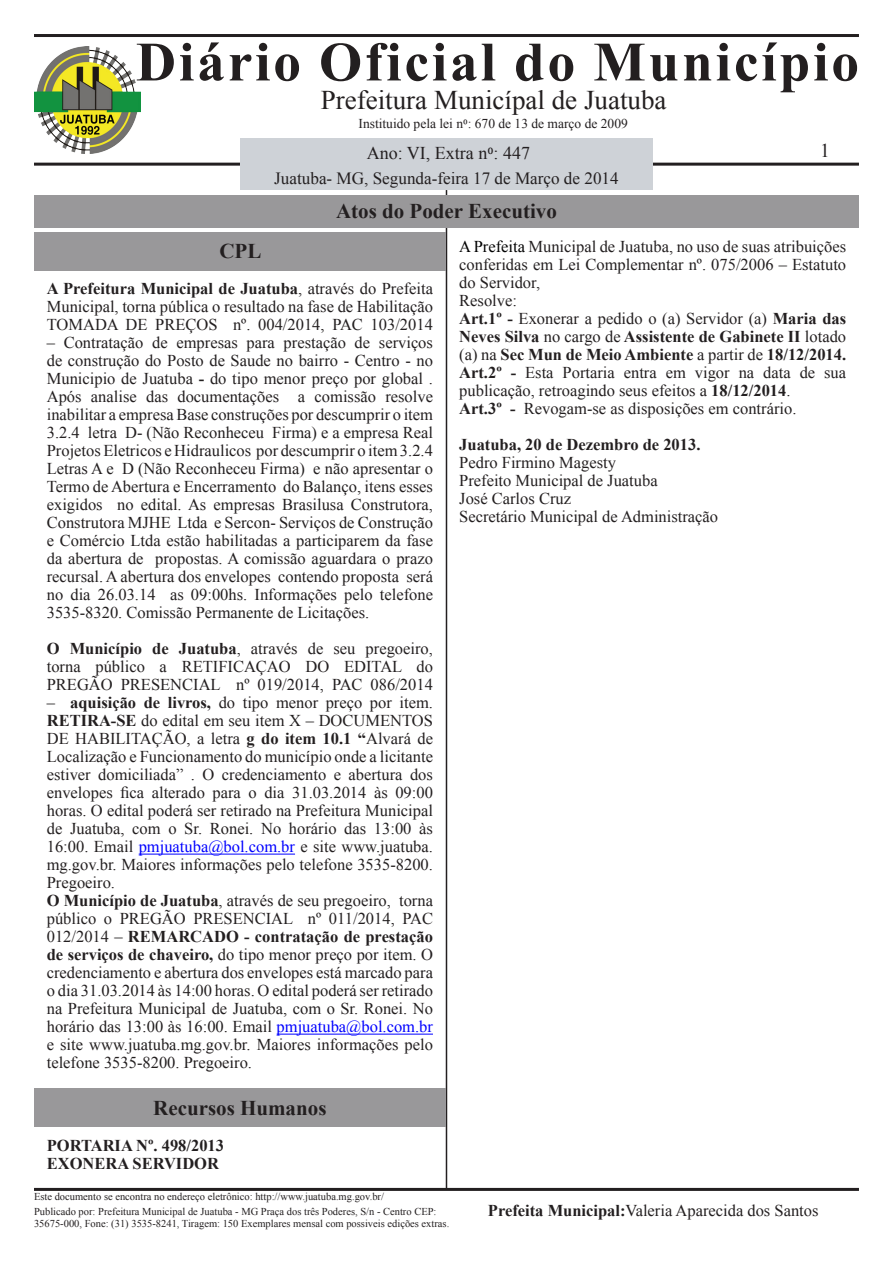
<style>
.page{position:relative;width:893px;height:1263px;background:#fff}
.page>*{position:absolute;margin:0;border:0;box-sizing:border-box;transform-origin:0 0}
.t1{font:700 55.5px "Times New Roman";letter-spacing:.05em;color:#231f20}
.t2{font:27px "Times New Roman";color:#231f20}
.t3{font:700 21px "Times New Roman";color:#231f20}
.t4{font:19.5px "Times New Roman";color:#231f20}
.t5{font:18px "Times New Roman";color:#231f20}
.t6{font:17.1px "Times New Roman";color:#231f20}
.t7{font:16.5px/18px "Times New Roman";color:#231f20;text-align:justify}
.Heading_2{font:700 16.5px/18px "Times New Roman";color:#231f20;text-align:justify}
.t8{font:13.5px "Times New Roman";color:#231f20}
.t9{font:10.5px/14.7px "Times New Roman";color:#231f20}
.s1{font-family:"Minion Pro"}
.s2{font-weight:700}
.s3{color:#00f}
.s4{color:#000}
.s5{font-weight:400}
</style>
<div class="page">
<hr style="left:34px;top:163px;width:825px;height:3px;background:#231f20">
<hr style="left:34px;top:1188px;width:825px;height:3px;background:#231f20">
<div style="left:240px;top:138px;width:413px;height:52px;background:#ced2d7"></div>
<hr style="left:34px;top:34px;width:825px;height:3px;background:#231f20">
<img style="left:34px;top:47px;width:106px;height:106px">
<hr style="left:446px;top:190px;width:1px;height:1000px;background:#231f20">
<div style="left:34px;top:195px;width:825px;height:32px;background:#99989a"></div>
<div style="left:34px;top:232px;width:412px;height:38px;background:#99989a"></div>
<div style="left:34px;top:1089px;width:412px;height:38px;background:#99989a"></div>
<hr style="left:139px;top:854px;width:156px;height:1px;background:#00f">
<hr style="left:277px;top:1034px;width:156px;height:1px;background:#00f">
<h1 class="t1" style="left:136px;top:22px;width:724px">Diário Oficial do Município</h1>
<h2 class="t2" style="left:321px;top:81px;width:347px">Prefeitura Municípal de Juatuba</h2>
<p class="t8" style="left:358px;top:114px;width:271px">Instituido pela lei n<span class="s1">0</span>: 670 de 13 de março de 2009</p>
<p class="t5" style="left:367px;top:140px;width:165px">Ano: VI, Extra n<span class="s1">0</span>: 447</p>
<p class="t6" style="left:274px;top:166px;width:346px">Juatuba- MG, Segunda-feira 17 de Março de 2014</p>
<p class="t3" style="left:336px;top:196px;width:222px">Atos do Poder Executivo</p>
<p class="t4" style="left:820px;top:137px;width:11px">1</p>
<p class="t3" style="left:219px;top:236px;width:43px">CPL</p>
<p class="t7" style="left:47px;top:279px;width:388px"><span class="s2">A Prefeitura Municipal de Juatuba</span>, através do Prefeita Municipal, torna pública o resultado na fase de Habilitação TOMADA DE PREÇOS nº. 004/2014, PAC 103/2014</p>
<p class="t7" style="left:47px;top:333px;width:388px">– Contratação de empresas para prestação de serviços de construção do Posto de Saude no bairro - Centro - no Municipio de Juatuba <span class="s2">-</span> do tipo menor preço por global .<br>Após analise das documentações a comissão resolve inabilitar a empresa Base construções por descumprir o item 3.2.4 letra D- (Não Reconheceu Firma) e a empresa Real Projetos Eletricos e Hidraulicos por descumprir o item 3.2.4<br>Letras A e D (Não Reconheceu Firma) e não apresentar o Termo de Abertura e Encerramento do Balanço, itens esses exigidos no edital. As empresas Brasilusa Construtora, Construtora MJHE Ltda e Sercon- Serviços de Construção e Comércio Ltda estão habilitadas a participarem da fase da abertura de propostas. A comissão aguardara o prazo recursal. A abertura dos envelopes contendo proposta será no dia 26.03.14 as 09:00hs. Informações pelo telefone 3535-8320. Comissão Permanente de Licitações.</p>
<p class="t7" style="left:47px;top:639px;width:388px"><span class="s2">O Município de Juatuba</span>, através de seu pregoeiro, torna público a RETIFICAÇAO DO EDITAL do PREGÃO PRESENCIAL nº 019/2014, PAC 086/2014</p>
<p class="t7" style="left:47px;top:693px;width:388px">– <span class="s2">aquisição de livros,</span> do tipo menor preço por item.<br><span class="s2">RETIRA-SE</span> do edital em seu item X – DOCUMENTOS DE HABILITAÇÃO, a letra <span class="s2">g do item 10.1 “</span>Alvará de Localização e Funcionamento do município onde a licitante estiver domiciliada” . O credenciamento e abertura dos envelopes fica alterado para o dia 31.03.2014 às 09:00 horas. O edital poderá ser retirado na Prefeitura Municipal de Juatuba, com o Sr. Ronei. No horário das 13:00 às 16:00. Email <span class="s3">pmjuatuba@bol.com.br</span> e site www.juatuba. mg.gov.br. Maiores informações pelo telefone 3535-8200.<br>Pregoeiro.</p>
<p class="t7" style="left:47px;top:891px;width:388px"><span class="s2">O Município de Juatuba</span>, através de seu pregoeiro, torna público o PREGÃO PRESENCIAL nº 011/2014, PAC 012/2014 – <span class="s2">REMARCADO - contratação de prestação de serviços de chaveiro,</span> do tipo menor preço por item. O credenciamento e abertura dos envelopes está marcado para o dia 31.03.2014 às 14:00 horas. O edital poderá ser retirado na Prefeitura Municipal de Juatuba, com o Sr. Ronei. No horário das 13:00 às 16:00. Email <span class="s3">pmjuatuba@bol.com.br </span>e site www.juatuba.mg.gov.br. Maiores informações pelo telefone 3535-8200. Pregoeiro.</p>
<p class="t7" style="left:459px;top:237px;width:388px"><span class="s4">A Prefeita</span> Municipal de Juatuba, no uso de suas atribuições conferidas em Lei Complementar nº. 075/2006 – Estatuto do Servidor,</p>
<p class="t7" style="left:459px;top:291px;width:59px">Resolve:</p>
<p class="Heading_2" style="left:459px;top:308px;width:388px">Art.1º - <span class="s5">Exonerar a pedido o (a) Servidor (a)</span> Maria das Neves Silva <span class="s5">no cargo de</span> Assistente de Gabinete II <span class="s5">lotado (a) na</span> Sec Mun de Meio Ambiente <span class="s5">a partir de</span> 18/12/2014.</p>
<p class="t7" style="left:459px;top:363px;width:388px"><span class="s2">Art.2º -</span> Esta Portaria entra em vigor na data de sua publicação, retroagindo seus efeitos a <span class="s2">18/12/2014</span>.</p>
<p class="t7" style="left:459px;top:399px;width:339px"><span class="s2">Art.3º -</span> Revogam-se as disposições em contrário.</p>
<p class="Heading_2" style="left:459px;top:434px;width:243px">Juatuba, 20 de Dezembro de 2013.</p>
<p class="t7" style="left:459px;top:453px;width:158px">Pedro Firmino Magesty</p>
<p class="t7" style="left:459px;top:471px;width:200px">Prefeito Municipal de Juatuba</p>
<p class="t7" style="left:459px;top:489px;width:113px">José Carlos Cruz</p>
<p class="t7" style="left:459px;top:507px;width:260px">Secretário Municipal de Administração</p>
<p class="t3" style="left:153px;top:1092px;width:175px">Recursos Humanos</p>
<p class="Heading_2" style="left:47px;top:1136px;width:179px">PORTARIA Nº. 498/2013</p>
<p class="Heading_2" style="left:47px;top:1154px;width:174px">EXONERA SERVIDOR</p>
<p class="t9" style="left:34px;top:1189px;width:404px">Este documento se encontra no endereço eletrônico: http://www.juatuba.mg.gov.br/<br>Publicado por: Prefeitura Municipal de Juatuba - MG Praça dos três Poderes, S/n - Centro CEP:</p>
<p class="t9" style="left:34px;top:1215px;width:417px">35675-000, Fone: (31) 3535-8241, Tiragem: 150 Exemplares mensal com possiveis edições extras.</p>
<p class="t7" style="left:488px;top:1200px;width:332px"><span class="s2">Prefeita Municipal:</span>Valeria Aparecida dos Santos</p>
</div>
